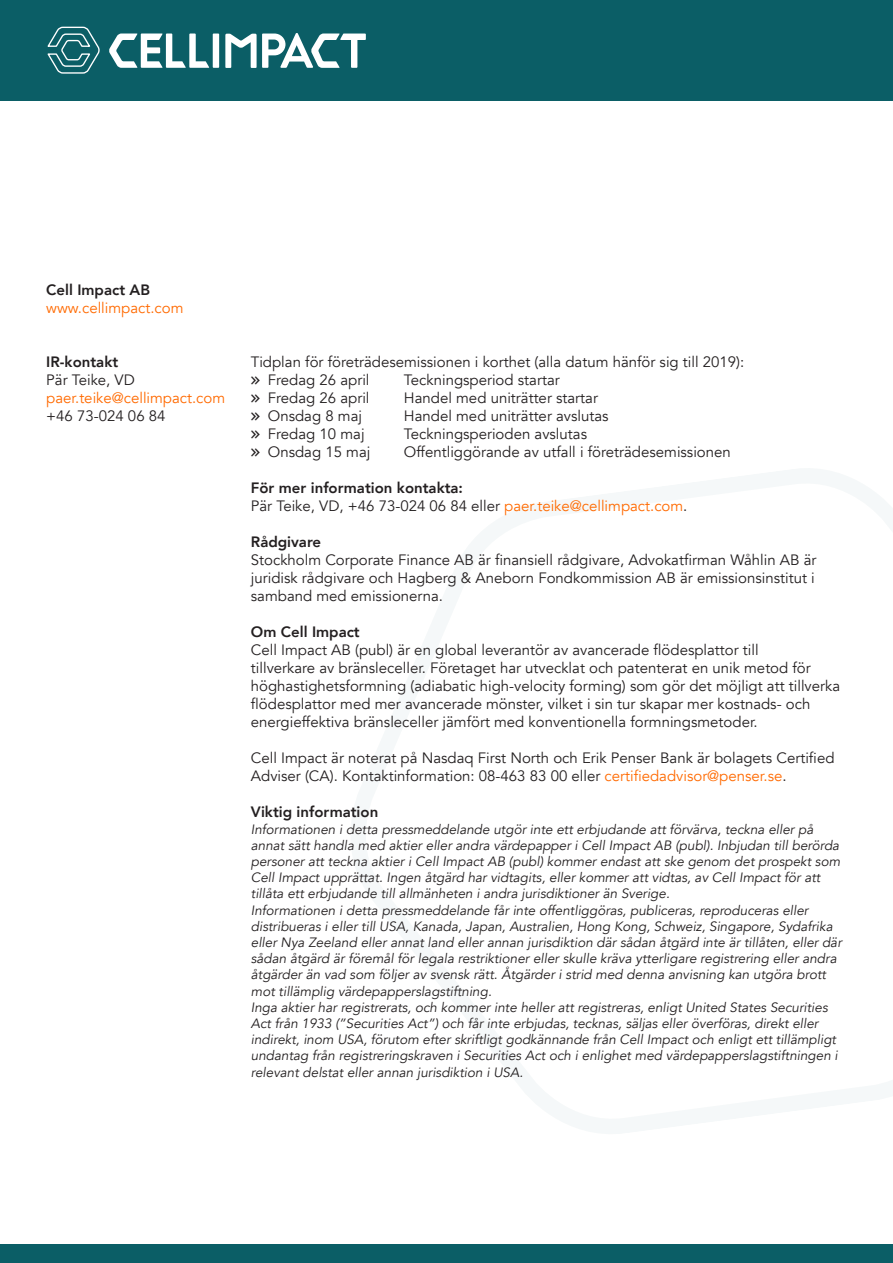
<style>
.page{position:relative;width:893px;height:1263px;background:#fff}
.page>*{position:absolute;margin:0;border:0;box-sizing:border-box;transform-origin:0 0}
.Brödtext{font:15px/18px "Avenir";color:#231f20}
.t1{font:800 15px "Avenir";color:#231f20}
.t2{font:15px "Avenir";color:#ff6a00}
.Disclaimer{font:italic 13.5px/16.2px "Avenir";color:#231f20}
.s1{font-family:"Etelka Text Pro"}
.s2{color:#ff6a00}
</style>
<div class="page">
<div style="left:0;top:0;width:893px;height:100px;background:#0b5e66"></div>
<div style="left:0;top:1245px;width:893px;height:18px;background:#0b5e66"></div>
<svg style="left:47px;top:26px;width:53px;height:48px"></svg>
<div style="left:213px;top:34px;width:6px;height:34px;background:#fff"></div>
<svg style="left:109px;top:34px;width:100px;height:34px"></svg>
<svg style="left:225px;top:33px;width:141px;height:35px"></svg>
<p class="t1" style="left:46px;top:278px;width:105px">Cell Impact AB</p>
<p class="t2" style="left:46px;top:299px;width:139px">www.cellimpact.com</p>
<p class="t1" style="left:46px;top:350px;width:73px">IR-kontakt</p>
<p class="Brödtext" style="left:46px;top:371px;width:90px">Pär Teike, VD</p>
<p class="t2" style="left:46px;top:389px;width:180px">paer.teike@cellimpact.com</p>
<p class="Brödtext" style="left:46px;top:407px;width:121px">+46 73-024 06 84</p>
<p class="Brödtext" style="left:251px;top:353px;width:495px">Tidplan för företrädesemissionen i korthet (alla datum hänför sig till 2019):</p>
<p class="Brödtext" style="left:251px;top:371px;width:120px"><span class="s1">»</span> Fredag 26 april</p>
<p class="Brödtext" style="left:404px;top:371px;width:157px">Teckningsperiod startar</p>
<p class="Brödtext" style="left:251px;top:389px;width:120px"><span class="s1">»</span> Fredag 26 april</p>
<p class="Brödtext" style="left:404px;top:389px;width:196px">Handel med uniträtter startar</p>
<p class="Brödtext" style="left:251px;top:407px;width:113px"><span class="s1">»</span> Onsdag 8 maj</p>
<p class="Brödtext" style="left:404px;top:407px;width:206px">Handel med uniträtter avslutas</p>
<p class="Brödtext" style="left:251px;top:425px;width:115px"><span class="s1">»</span> Fredag 10 maj</p>
<p class="Brödtext" style="left:404px;top:425px;width:185px">Teckningsperioden avslutas</p>
<p class="Brödtext" style="left:251px;top:443px;width:121px"><span class="s1">»</span> Onsdag 15 maj</p>
<p class="Brödtext" style="left:404px;top:443px;width:328px">Offentliggörande av utfall i företrädesemissionen</p>
<h2 class="t1" style="left:251px;top:476px;width:214px">För mer information kontakta:</h2>
<p class="Brödtext" style="left:251px;top:497px;width:438px">Pär Teike, VD, +46 73-024 06 84 eller <span class="s2">paer.teike@cellimpact.com</span>.</p>
<h2 class="t1" style="left:251px;top:530px;width:72px">Rådgivare</h2>
<p class="Brödtext" style="left:251px;top:551px;width:567px;text-align:justify">Stockholm Corporate Finance AB är finansiell rådgivare, Advokatfirman Wåhlin AB är juridisk rådgivare och Hagberg &amp; Aneborn Fondkommission AB är emissionsinstitut i samband med emissionerna.</p>
<h2 class="t1" style="left:251px;top:620px;width:110px">Om Cell Impact</h2>
<p class="Brödtext" style="left:251px;top:641px;width:591px">Cell Impact AB (publ) är en global leverantör av avancerade flödesplattor till<br>tillverkare av bränsleceller. Företaget har utvecklat och patenterat en unik metod för höghastighetsformning (adiabatic high-velocity forming) som gör det möjligt att tillverka flödesplattor med mer avancerade mönster, vilket i sin tur skapar mer kostnads- och energieffektiva bränsleceller jämfört med konventionella formningsmetoder.</p>
<p class="Brödtext" style="left:251px;top:749px;width:585px">Cell Impact är noterat på Nasdaq First North och Erik Penser Bank är bolagets Certified<br>Adviser (CA). Kontaktinformation: 08-463 83 00 eller <span class="s2">certifiedadvisor@penser.se</span>.</p>
<h2 class="t1" style="left:251px;top:800px;width:129px">Viktig information</h2>
<p class="Disclaimer" style="left:251px;top:821px;width:591px">Informationen i detta pressmeddelande utgör inte ett erbjudande att förvärva, teckna eller på annat sätt handla med aktier eller andra värdepapper i Cell Impact AB (publ). Inbjudan till berörda personer att teckna aktier i Cell Impact AB (publ) kommer endast att ske genom det prospekt som Cell Impact upprättat. Ingen åtgärd har vidtagits, eller kommer att vidtas, av Cell Impact för att tillåta ett erbjudande till allmänheten i andra jurisdiktioner än Sverige.</p>
<p class="Disclaimer" style="left:251px;top:902px;width:592px">Informationen i detta pressmeddelande får inte offentliggöras, publiceras, reproduceras eller distribueras i eller till USA, Kanada, Japan, Australien, Hong Kong, Schweiz, Singapore, Sydafrika eller Nya Zeeland eller annat land eller annan jurisdiktion där sådan åtgärd inte är tillåten, eller där sådan åtgärd är föremål för legala restriktioner eller skulle kräva ytterligare registrering eller andra åtgärder än vad som följer av svensk rätt. Åtgärder i strid med denna anvisning kan utgöra brott mot tillämplig värdepapperslagstiftning.</p>
<p class="Disclaimer" style="left:251px;top:999px;width:588px">Inga aktier har registrerats, och kommer inte heller att registreras, enligt United States Securities Act från 1933 (”Securities Act”) och får inte erbjudas, tecknas, säljas eller överföras, direkt eller indirekt, inom USA, förutom efter skriftligt godkännande från Cell Impact och enligt ett tillämpligt undantag från registreringskraven i Securities Act och i enlighet med värdepapperslagstiftningen i relevant delstat eller annan jurisdiktion i USA.</p>
</div>
